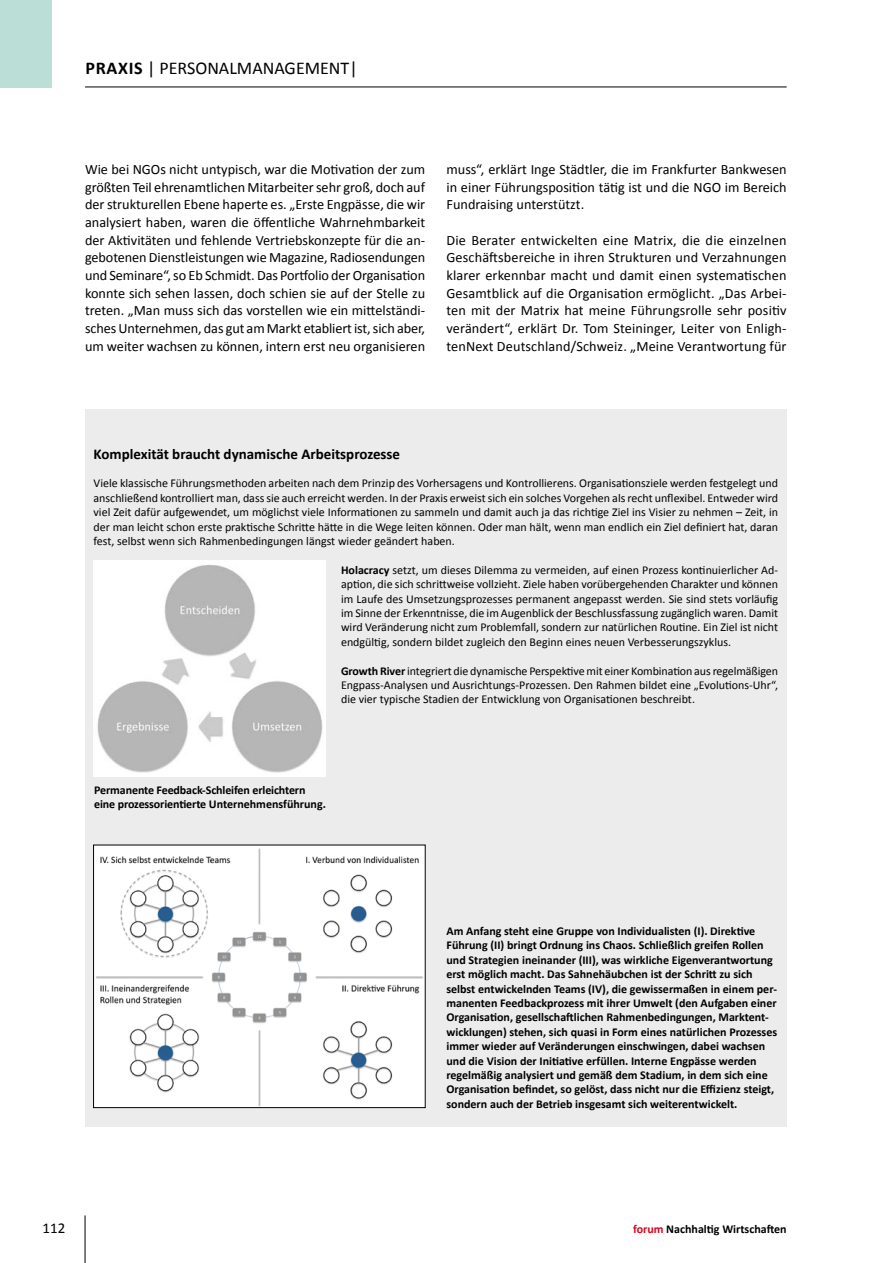
<style>
.page{position:relative;width:893px;height:1263px;background:#fff}
.page>*{position:absolute;margin:0;border:0;box-sizing:border-box;transform-origin:0 0}
.t1{font:18px "Calibri";color:#000}
.t2{font:700 15px "Calibri";color:#000}
.t3{font:15px "Calibri";color:#000}
.t4{font:14.25px/17.7px "Calibri";color:#000;text-align:justify}
.t5{font:12px/14.4px "Calibri";color:#000;text-align:justify}
.t6{font:700 12px/14.4px "Calibri";color:#000}
.s1{font-weight:700}
.s2{color:#db0319}
</style>
<div class="page">
<hr style="left:85px;top:87px;width:702px;height:1px;background:#000">
<div style="left:0;top:0;width:52px;height:87px;background:#bbdfd7"></div>
<div style="left:85px;top:409px;width:702px;height:718px;background:#ececec"></div>
<img style="left:94px;top:561px;width:231px;height:216px">
<img style="left:95px;top:847px;width:328px;height:259px">
<div style="left:93px;top:845px;width:332px;height:263px;border:1px solid #000"></div>
<hr style="left:85px;top:1215px;width:1px;height:48px;background:#000">
<h1 class="t1" style="left:85px;top:56px;width:95px"><span class="s1">Praxis</span> | Personalmanagement</h1>
<h1 class="t1" style="left:349px;top:56px;width:10px">|</h1>
<p class="t4" style="left:85px;top:160px;width:342px">Wie bei NGOs nicht untypisch, war die Motivation der zum größten Teil ehrenamtlichen Mitarbeiter sehr groß, doch auf der strukturellen Ebene haperte es. „Erste Engpässe, die wir analysiert haben, waren die öffentliche Wahrnehmbarkeit der Aktivitäten und fehlende Vertriebskonzepte für die an&shy;gebotenen Dienstleistungen wie Magazine, Radiosendungen und Seminare“, so Eb Schmidt. Das Portfolio der Organisation konnte sich sehen lassen, doch schien sie auf der Stelle zu treten. „Man muss sich das vorstellen wie ein mittelständi&shy;sches Unternehmen, das gut am Markt etabliert ist, sich aber, um weiter wachsen zu können, intern erst neu organisieren</p>
<p class="t4" style="left:446px;top:160px;width:342px">muss“, erklärt Inge Städtler, die im Frankfurter Bankwesen in einer Führungsposition tätig ist und die NGO im Bereich Fundraising unterstützt.</p>
<p class="t4" style="left:446px;top:230px;width:342px">Die Berater entwickelten eine Matrix, die die einzelnen Geschäftsbereiche in ihren Strukturen und Verzahnungen klarer erkennbar macht und damit einen systematischen Gesamtblick auf die Organisation ermöglicht. „Das Arbei&shy;ten mit der Matrix hat meine Führungsrolle sehr positiv verändert“, erklärt Dr. Tom Steininger, Leiter von Enligh&shy;tenNext Deutschland/Schweiz. „Meine Verantwortung für</p>
<p class="t2" style="left:94px;top:444px;width:308px">Komplexität braucht dynamische Arbeitsprozesse</p>
<p class="t5" style="left:94px;top:476px;width:686px">Viele klassische Führungsmethoden arbeiten nach dem Prinzip des Vorhersagens und Kontrollierens. Organisationsziele werden festgelegt und anschließend kontrolliert man, dass sie auch erreicht werden. In der Praxis erweist sich ein solches Vorgehen als recht unflexibel. Entweder wird viel Zeit dafür aufgewendet, um möglichst viele Informationen zu sammeln und damit auch ja das richtige Ziel ins Visier zu nehmen – Zeit, in der man leicht schon erste praktische Schritte hätte in die Wege leiten können. Oder man hält, wenn man endlich ein Ziel definiert hat, daran fest, selbst wenn sich Rahmenbedingungen längst wieder geändert haben.</p>
<p class="t5" style="left:341px;top:562px;width:439px"><span class="s1">Holacracy</span> setzt, um dieses Dilemma zu vermeiden, auf einen Prozess kontinuierlicher Ad&shy;aption, die sich schrittweise vollzieht. Ziele haben vorübergehenden Charakter und können im Laufe des Umsetzungsprozesses permanent angepasst werden. Sie sind stets vorläufig im Sinne der Erkenntnisse, die im Augenblick der Beschlussfassung zugänglich waren. Damit wird Veränderung nicht zum Problemfall, sondern zur natürlichen Routine. Ein Ziel ist nicht endgültig, sondern bildet zugleich den Beginn eines neuen Verbesserungszyklus.</p>
<p class="t5" style="left:341px;top:663px;width:439px"><span class="s1">Growth River</span> integriert die dynamische Perspektive mit einer Kombination aus regelmäßigen Engpass-Analysen und Ausrichtungs-Prozessen. Den Rahmen bildet eine „Evolutions-Uhr“, die vier typische Stadien der Entwicklung von Organisationen beschreibt.</p>
<p class="t6" style="left:94px;top:782px;width:233px">Permanente Feedback-Schleifen erleichtern eine prozessorientierte Unternehmensführung.</p>
<p class="t6" style="left:446px;top:923px;width:332px">Am Anfang steht eine Gruppe von Individualisten (I). Direktive Führung (II) bringt Ordnung ins Chaos. Schließlich greifen Rollen und Strategien ineinander (III), was wirkliche Eigenverantwortung erst möglich macht. Das Sahnehäubchen ist der Schritt zu sich selbst entwickelnden Teams (IV), die gewissermaßen in einem per&shy;manenten Feedbackprozess mit ihrer Umwelt (den Aufgaben einer Organisation, gesellschaftlichen Rahmenbedingungen, Marktent&shy;wicklungen) stehen, sich quasi in Form eines natürlichen Prozesses immer wieder auf Veränderungen einschwingen, dabei wachsen und die Vision der Initiative erfüllen. Interne Engpässe werden regelmäßig analysiert und gemäß dem Stadium, in dem sich eine Organisation befindet, so gelöst, dass nicht nur die Effizienz steigt, sondern auch der Betrieb insgesamt sich weiterentwickelt.</p>
<p class="t3" style="left:43px;top:1219px;width:24px">112</p>
<p class="t6" style="left:633px;top:1221px;width:155px"><span class="s2">forum</span> Nachhaltig Wirtschaften</p>
</div>
